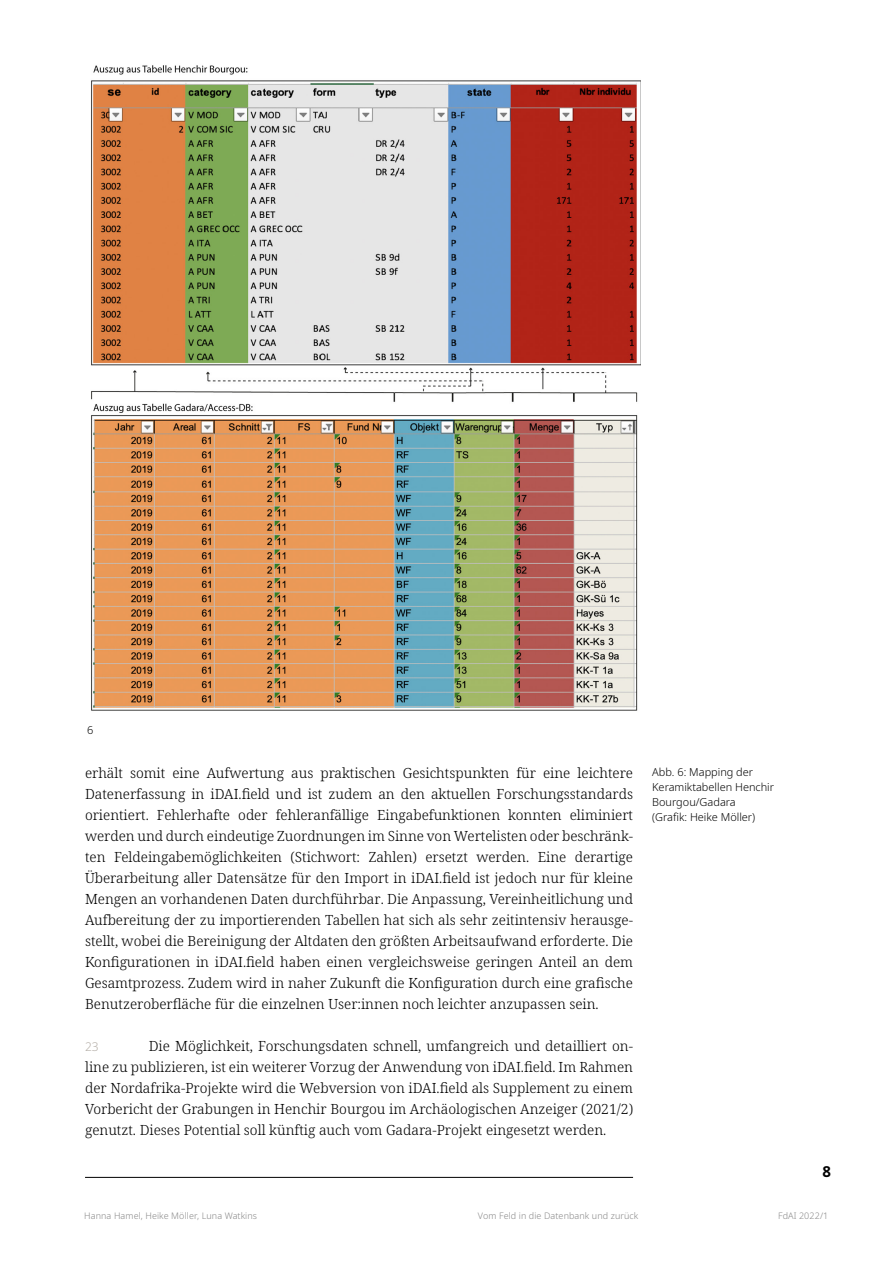
<style>
.page{position:relative;width:893px;height:1263px;background:#fff}
.page>*{position:absolute;margin:0;border:0;box-sizing:border-box;transform-origin:0 0}
.t1{font:700 15px "Noto Sans";color:#000}
.t2{font:300 13.95px/21px "Noto Serif";color:#000;text-align:justify}
.t3{font:300 12px "Noto Sans";color:#b4aea7}
.t4{font:300 10.95px/15px "Noto Sans";color:#000}
.t5{font:300 9px "Noto Sans";letter-spacing:.01em;color:#878787}
</style>
<div class="page">
<hr style="left:85px;top:1177px;width:548px;height:1px;background:#000">
<img style="left:91px;top:65px;width:550px;height:646px">
<p class="t4" style="left:87px;top:723px;width:8px">6</p>
<p class="t2" style="left:85px;top:763px;width:549px">erhält somit eine Aufwertung aus praktischen Gesichtspunkten für eine leichtere Datenerfassung in iDAI.field und ist zudem an den aktuellen Forschungsstandards orientiert. Fehlerhafte oder fehleranfällige Eingabefunktionen konnten eliminiert werden und durch eindeutige Zuordnungen im Sinne von Wertelisten oder beschränk&shy;ten Feldeingabemöglichkeiten (Stichwort: Zahlen) ersetzt werden. Eine derartige Überarbeitung aller Datensätze für den Import in iDAI.field ist jedoch nur für kleine Mengen an vorhandenen Daten durchführbar. Die Anpassung, Vereinheitlichung und Aufbereitung der zu importierenden Tabellen hat sich als sehr zeitintensiv herausge&shy;stellt, wobei die Bereinigung der Altdaten den größten Arbeitsaufwand erforderte. Die Konfigurationen in iDAI.field haben einen vergleichsweise geringen Anteil an dem Gesamtprozess. Zudem wird in naher Zukunft die Konfiguration durch eine grafische Benutzeroberfläche für die einzelnen User:innen noch leichter anzupassen sein.</p>
<p class="t3" style="left:85px;top:1038px;width:15px">23</p>
<p class="t2" style="left:85px;top:1036px;width:549px;text-indent:64px">Die Möglichkeit, Forschungsdaten schnell, umfangreich und detailliert on&shy;line zu publizieren, ist ein weiterer Vorzug der Anwendung von iDAI.field. Im Rahmen der Nordafrika-Projekte wird die Webversion von iDAI.field als Supplement zu einem Vorbericht der Grabungen in Henchir Bourgou im Archäologischen Anzeiger (2021/2) genutzt. Dieses Potential soll künftig auch vom Gadara-Projekt eingesetzt werden.</p>
<p class="t4" style="left:652px;top:764px;width:123px">Abb. 6: Mapping der<br>Keramiktabellen Henchir<br>Bourgou/Gadara<br>(Grafik: Heike Möller)</p>
<p class="t1" style="left:822px;top:1161px;width:10px">8</p>
<p class="t5" style="left:84px;top:1209px;width:174px">Hanna Hamel, Heike Möller, Luna Watkins</p>
<p class="t5" style="left:478px;top:1209px;width:162px">Vom Feld in die Datenbank und zurück</p>
<p class="t5" style="left:778px;top:1209px;width:52px">FdAI 2022/1</p>
</div>
